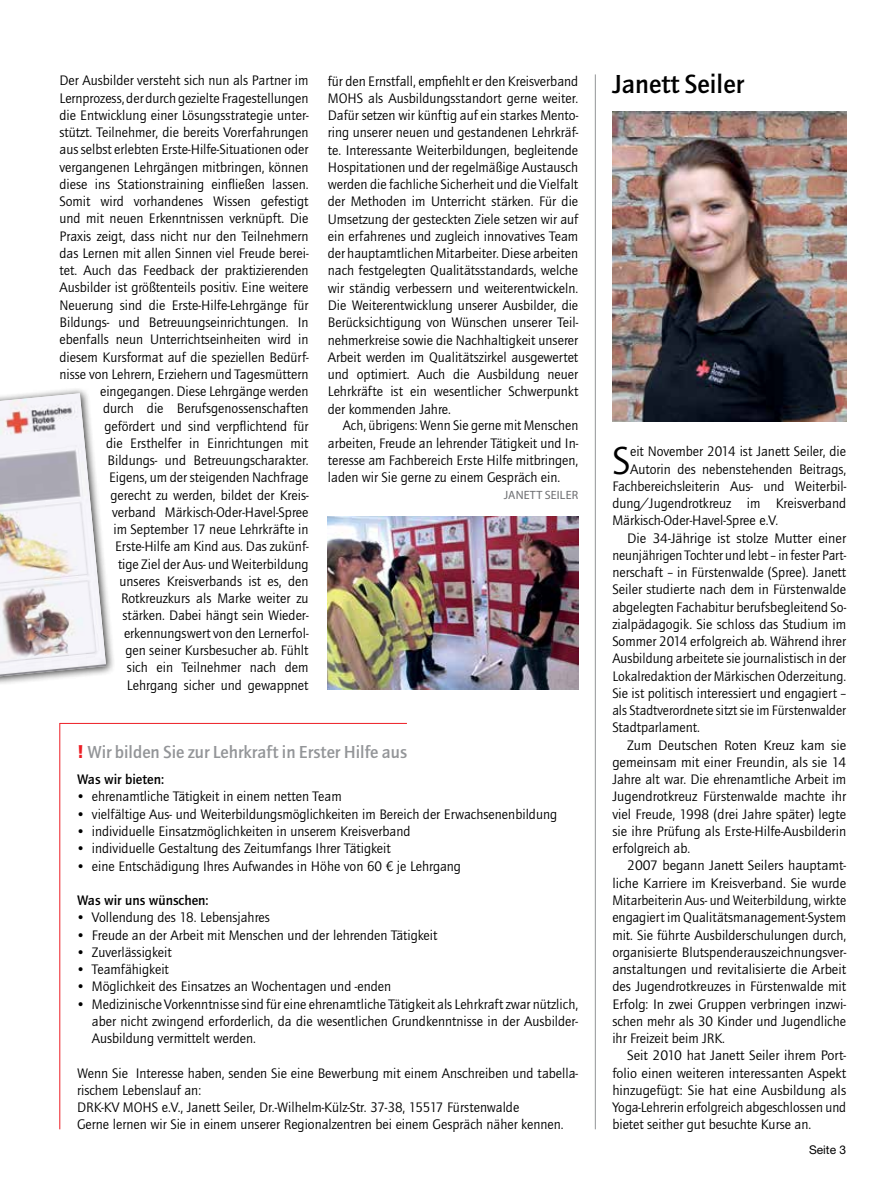
<style>
.page{position:relative;width:893px;height:1191px;background:#fff}
.page>*{position:absolute;margin:0;border:0;box-sizing:border-box;transform-origin:0 0}
.t1{font:40.05px "Quay Sans ITC Std";color:#000}
.t2{font:500 27px "Quay Sans ITC Std";color:#000}
.t3{font:500 18px "Quay Sans ITC Std";color:#939598}
.t4{font:14.25px/17.2px "Quay Sans ITC Std";color:#000;text-align:justify}
.t5{font:500 14.25px "Quay Sans ITC Std";color:#000}
.t6{font:12px "Myriad Pro";letter-spacing:.01em;color:#6d6e71}
.t7{font:12px "Helvetica Neue LT Std";color:#000}
.s1{font-weight:900;color:#ed1d24}
</style>
<div class="page">
<img style="left:328px;top:517px;width:250px;height:172px">
<img style="left:612px;top:111px;width:234px;height:311px">
<div style="left:0;top:387px;width:115px;height:324px;background:#000;opacity:.75"></div>
<img style="left:0;top:393px;width:106px;height:283px">
<hr style="left:595px;top:74px;width:1px;height:1055px;background:#939598">
<hr style="left:59px;top:723px;width:1px;height:406px;background:#ed1d24">
<hr style="left:60px;top:723px;width:347px;height:1px;background:#ed1d24">
<p class="t4" style="left:60px;top:72px;width:251px;text-align:right">Der Ausbilder versteht sich nun als Partner im Lernprozess, der durch gezielte Fragestellungen die Entwicklung einer Lösungsstrategie unter&shy;stützt. Teilnehmer, die bereits Vorerfahrungen aus selbst erlebten Erste-Hilfe-Situationen oder vergangenen Lehrgängen mitbringen, können diese ins Stationstraining einfließen lassen.<br>Somit wird vorhandenes Wissen gefestigt und mit neuen Erkenntnissen verknüpft. Die Praxis zeigt, dass nicht nur den Teilnehmern das Lernen mit allen Sinnen viel Freude berei&shy;tet. Auch das Feedback der praktizierenden Ausbilder ist größtenteils positiv. Eine weitere Neuerung sind die Erste-Hilfe-Lehrgänge für Bildungs- und Betreuungseinrichtungen. In ebenfalls neun Unterrichtseinheiten wird in diesem Kursformat auf die speziellen Bedürf&shy;nisse von Lehrern, Erziehern und Tagesmüttern eingegangen. Diese Lehrgänge werden<br>durch die Berufsgenossenschaften gefördert und sind verpflichtend für<br>die Ersthelfer in Einrichtungen mit Bildungs- und Betreuungscharakter.<br>Eigens, um der steigenden Nachfrage<br>gerecht zu werden, bildet der Kreis-<br>verband Märkisch-Oder-Havel-Spree<br>im September 17 neue Lehrkräfte in Erste-Hilfe am Kind aus. Das zukünf-<br>tige Ziel der Aus- und Weiterbildung<br>unseres Kreisverbands ist es, den Rotkreuzkurs als Marke weiter zu<br>stärken. Dabei hängt sein Wieder&shy;erkennungswert von den Lernerfol-<br>gen seiner Kursbesucher ab. Fühlt<br>sich ein Teilnehmer nach dem<br>Lehrgang sicher und gewappnet</p>
<p class="t4" style="left:328px;top:72px;width:252px">für den Ernstfall, empfiehlt er den Kreisverband MOHS als Ausbildungsstandort gerne weiter.<br>Dafür setzen wir künftig auf ein starkes Mento&shy;ring unserer neuen und gestandenen Lehrkräf&shy;te. Interessante Weiterbildungen, begleitende Hospitationen und der regelmäßige Austausch werden die fachliche Sicherheit und die Vielfalt der Methoden im Unterricht stärken. Für die Umsetzung der gesteckten Ziele setzen wir auf ein erfahrenes und zugleich innovatives Team der hauptamtlichen Mitarbeiter. Diese arbeiten nach festgelegten Qualitätsstandards, welche wir ständig verbessern und weiterentwickeln.<br>Die Weiterentwicklung unserer Ausbilder, die Berücksichtigung von Wünschen unserer Teil&shy;nehmerkreise sowie die Nachhaltigkeit unserer Arbeit werden im Qualitätszirkel ausgewertet und optimiert. Auch die Ausbildung neuer Lehrkräfte ist ein wesentlicher Schwerpunkt der kommenden Jahre.</p>
<p class="t4" style="left:328px;top:417px;width:252px;text-indent:15px">Ach, übrigens: Wenn Sie gerne mit Menschen arbeiten, Freude an lehrender Tätigkeit und In&shy;teresse am Fachbereich Erste Hilfe mitbringen, laden wir Sie gerne zu einem Gespräch ein.</p>
<p class="t6" style="left:504px;top:488px;width:76px">JANETT SEILER</p>
<p class="t3" style="left:77px;top:742px;width:331px"><span class="s1">!</span> Wir bilden Sie zur Lehrkraft in Erster Hilfe aus</p>
<p class="t5" style="left:77px;top:771px;width:89px">Was wir bieten:</p>
<p class="t4" style="left:77px;top:788px;width:266px">• ehrenamtliche Tätigkeit in einem netten Team</p>
<p class="t4" style="left:77px;top:805px;width:482px">• vielfältige Aus- und Weiterbildungsmöglichkeiten im Bereich der Erwachsenenbildung</p>
<p class="t4" style="left:77px;top:823px;width:335px">• individuelle Einsatzmöglichkeiten in unserem Kreisverband</p>
<p class="t4" style="left:77px;top:840px;width:315px">• individuelle Gestaltung des Zeitumfangs Ihrer Tätigkeit</p>
<p class="t4" style="left:77px;top:857px;width:385px">• eine Entschädigung Ihres Aufwandes in Höhe von 60 € je Lehrgang</p>
<p class="t5" style="left:77px;top:892px;width:133px">Was wir uns wünschen:</p>
<p class="t4" style="left:77px;top:909px;width:194px">• Vollendung des 18. Lebensjahres</p>
<p class="t4" style="left:77px;top:926px;width:362px">• Freude an der Arbeit mit Menschen und der lehrenden Tätigkeit</p>
<p class="t4" style="left:77px;top:943px;width:96px">• Zuverlässigkeit</p>
<p class="t4" style="left:77px;top:961px;width:93px">• Teamfähigkeit</p>
<p class="t4" style="left:77px;top:978px;width:316px">• Möglichkeit des Einsatzes an Wochentagen und -enden</p>
<p class="t4" style="left:92px;top:995px;width:488px;text-indent:-15px">• Medizinische Vorkenntnisse sind für eine ehrenamtliche Tätigkeit als Lehrkraft zwar nützlich, aber nicht zwingend erforderlich, da die wesentlichen Grundkenntnisse in der Ausbilder-Ausbildung vermittelt werden.</p>
<p class="t4" style="left:77px;top:1064px;width:503px;text-align:left">Wenn Sie Interesse haben, senden Sie eine Bewerbung mit einem Anschreiben und tabella&shy;rischem Lebenslauf an:<br>DRK-KV MOHS e.V., Janett Seiler, Dr.-Wilhelm-Külz-Str. 37-38, 15517 Fürstenwalde<br>Gerne lernen wir Sie in einem unserer Regionalzentren bei einem Gespräch näher kennen.</p>
<h2 class="t2" style="left:612px;top:69px;width:133px">Janett Seiler</h2>
<h1 class="t1" style="left:612px;top:438px;width:19px">S</h1>
<p class="t4" style="left:630px;top:443px;width:218px">eit November 2014 ist Janett Seiler, die</p>
<p class="t4" style="left:630px;top:460px;width:218px">Autorin des nebenstehenden Beitrags,</p>
<p class="t4" style="left:612px;top:478px;width:235px">Fachbereichsleiterin Aus- und Weiterbil-</p>
<p class="t4" style="left:612px;top:495px;width:235px">dung/Jugendrotkreuz im Kreisverband</p>
<p class="t4" style="left:612px;top:512px;width:167px">Märkisch-Oder-Havel-Spree e.V.</p>
<p class="t4" style="left:627px;top:529px;width:220px">Die 34-Jährige ist stolze Mutter einer</p>
<p class="t4" style="left:612px;top:547px;width:235px">neunjährigen Tochter und lebt – in fester Part-</p>
<p class="t4" style="left:612px;top:564px;width:235px">nerschaft – in Fürstenwalde (Spree). Janett</p>
<p class="t4" style="left:612px;top:581px;width:235px">Seiler studierte nach dem in Fürstenwalde</p>
<p class="t4" style="left:612px;top:598px;width:235px">abgelegten Fachabitur berufsbegleitend So-</p>
<p class="t4" style="left:612px;top:616px;width:235px">zialpädagogik. Sie schloss das Studium im</p>
<p class="t4" style="left:612px;top:633px;width:235px">Sommer 2014 erfolgreich ab. Während ihrer</p>
<p class="t4" style="left:612px;top:650px;width:235px">Ausbildung arbeitete sie journalistisch in der</p>
<p class="t4" style="left:612px;top:667px;width:235px">Lokalredaktion der Märkischen Oderzeitung.</p>
<p class="t4" style="left:612px;top:685px;width:235px">Sie ist politisch interessiert und engagiert –</p>
<p class="t4" style="left:612px;top:702px;width:235px">als Stadtverordnete sitzt sie im Fürstenwalder</p>
<p class="t4" style="left:612px;top:719px;width:89px">Stadtparlament.</p>
<p class="t4" style="left:627px;top:736px;width:221px">Zum Deutschen Roten Kreuz kam sie</p>
<p class="t4" style="left:612px;top:754px;width:235px">gemeinsam mit einer Freundin, als sie 14</p>
<p class="t4" style="left:612px;top:771px;width:235px">Jahre alt war. Die ehrenamtliche Arbeit im</p>
<p class="t4" style="left:612px;top:788px;width:235px">Jugendrotkreuz Fürstenwalde machte ihr</p>
<p class="t4" style="left:612px;top:805px;width:235px">viel Freude, 1998 (drei Jahre später) legte</p>
<p class="t4" style="left:612px;top:823px;width:235px">sie ihre Prüfung als Erste-Hilfe-Ausbilderin</p>
<p class="t4" style="left:612px;top:840px;width:79px">erfolgreich ab.</p>
<p class="t4" style="left:627px;top:857px;width:220px">2007 begann Janett Seilers hauptamt-</p>
<p class="t4" style="left:612px;top:874px;width:235px">liche Karriere im Kreisverband. Sie wurde</p>
<p class="t4" style="left:612px;top:892px;width:235px">Mitarbeiterin Aus- und Weiterbildung, wirkte</p>
<p class="t4" style="left:612px;top:909px;width:235px">engagiert im Qualitätsmanagement-System</p>
<p class="t4" style="left:612px;top:926px;width:235px">mit. Sie führte Ausbilderschulungen durch,</p>
<p class="t4" style="left:612px;top:943px;width:235px">organisierte Blutspenderauszeichnungsver-</p>
<p class="t4" style="left:612px;top:961px;width:235px">anstaltungen und revitalisierte die Arbeit</p>
<p class="t4" style="left:612px;top:978px;width:235px">des Jugendrotkreuzes in Fürstenwalde mit</p>
<p class="t4" style="left:612px;top:995px;width:235px">Erfolg: In zwei Gruppen verbringen inzwi-</p>
<p class="t4" style="left:612px;top:1012px;width:235px">schen mehr als 30 Kinder und Jugendliche</p>
<p class="t4" style="left:612px;top:1030px;width:114px">ihr Freizeit beim JRK.</p>
<p class="t4" style="left:627px;top:1047px;width:220px">Seit 2010 hat Janett Seiler ihrem Port-</p>
<p class="t4" style="left:612px;top:1064px;width:235px">folio einen weiteren interessanten Aspekt</p>
<p class="t4" style="left:612px;top:1081px;width:235px">hinzugefügt: Sie hat eine Ausbildung als</p>
<p class="t4" style="left:612px;top:1099px;width:235px">Yoga-Lehrerin erfolgreich abgeschlossen und</p>
<p class="t4" style="left:612px;top:1116px;width:200px">bietet seither gut besuchte Kurse an.</p>
<p class="t7" style="left:809px;top:1142px;width:39px">Seite 3</p>
</div>
